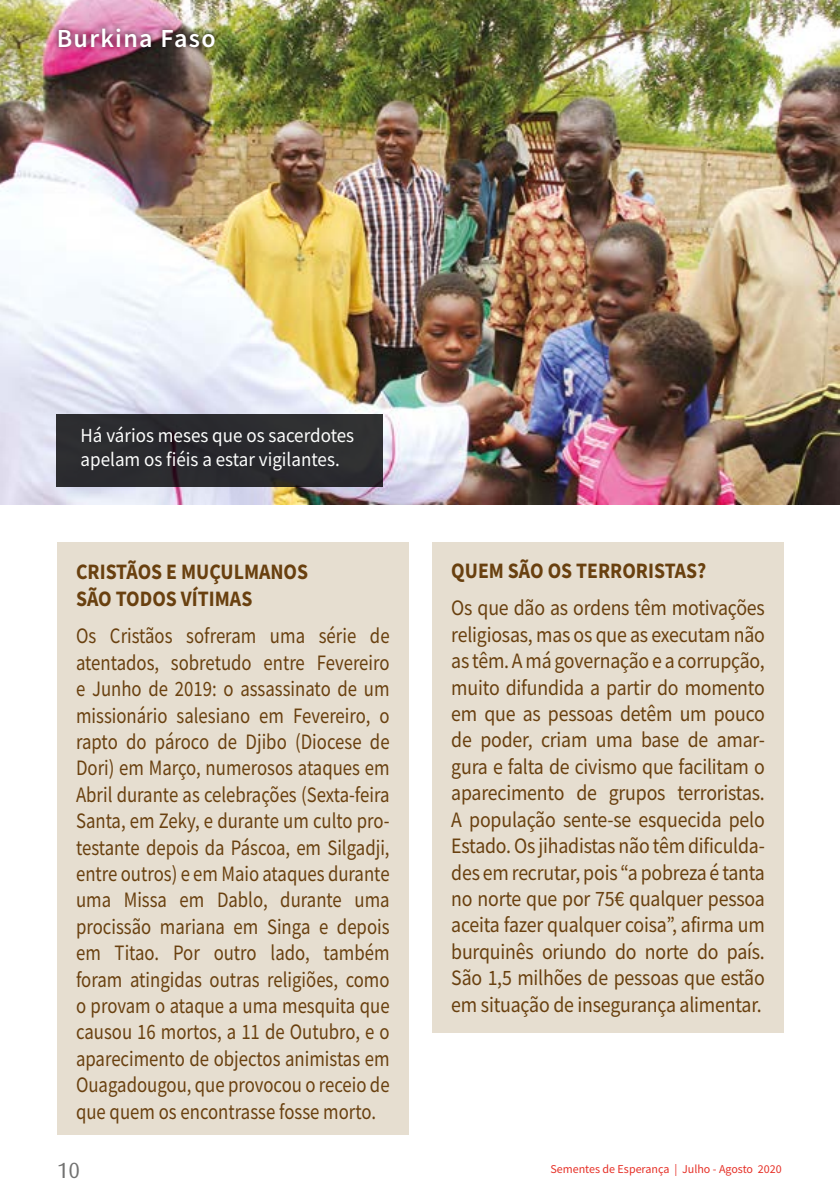
<style>
.page{position:relative;width:840px;height:1191px;background:#fff}
.page>*{position:absolute;margin:0;border:0;box-sizing:border-box;transform-origin:0 0}
.t1{font:600 26px "Source Sans Pro";letter-spacing:.05em;color:#fff}
.t2{font:22px/26.4px "Source Sans Pro";letter-spacing:-.01em;color:#69400f;text-align:justify;scale:.85 1}
.t3{font:22px/26.4px "Source Sans Pro";letter-spacing:-.01em;color:#69400f;text-align:justify;scale:.9 1}
.t4{font:700 22px/26.4px "Source Sans Pro";color:#69400f;scale:.9 1}
.t5{font:22px "Dax";color:#727271}
.t6{font:20px/24px "Source Sans Pro";color:#fdfefd;scale:.95 1}
.t7{font:12px "Source Sans Pro";color:#e63027}
</style>
<div class="page">
<div style="left:57px;top:542px;width:351px;height:593px;background:#e6ded0"></div>
<div style="left:432px;top:542px;width:351px;height:490px;background:#e6ded0"></div>
<img style="left:0;top:0;width:839px;height:505px">
<div style="left:53px;top:22px;width:167px;height:30px;background:#000;opacity:.75"></div>
<div style="left:56px;top:414px;width:326px;height:73px;background:#2b2b2f"></div>
<p class="t1" style="left:57px;top:21px;width:160px">Burkina Faso</p>
<p class="t6" style="left:81px;top:423px;width:289px">Há vários meses que os sacerdotes apelam os fiéis a estar vigilantes.</p>
<p class="t4" style="left:76px;top:558px;width:259px">CRISTÃOS E MUÇULMANOS<br>SÃO TODOS VÍTIMAS</p>
<p class="t2" style="left:76px;top:622px;width:370px">Os Cristãos sofreram uma série de atentados, sobretudo entre Fevereiro e Junho de 2019: o assassinato de um missionário salesiano em Fevereiro, o rapto do pároco de Djibo (Diocese de Dori) em Março, numerosos ataques em Abril durante as celebrações (Sexta-feira Santa, em Zeky, e durante um culto pro&shy;testante depois da Páscoa, em Silgadji, entre outros) e em Maio ataques durante uma Missa em Dablo, durante uma procissão mariana em Singa e depois em Titao. Por outro lado, também foram atingidas outras religiões, como o provam o ataque a uma mesquita que causou 16 mortos, a 11 de Outubro, e o aparecimento de objectos animistas em Ouagadougou, que provocou o receio de que quem os encontrasse fosse morto.</p>
<p class="t4" style="left:451px;top:557px;width:285px">QUEM SÃO OS TERRORISTAS?</p>
<p class="t3" style="left:451px;top:595px;width:350px">Os que dão as ordens têm motivações religiosas, mas os que as executam não as têm. A má governação e a corrupção, muito difundida a partir do momento em que as pessoas detêm um pouco de poder, criam uma base de amar&shy;gura e falta de civismo que facilitam o aparecimento de grupos terroristas.<br>A população sente-se esquecida pelo Estado. Os jihadistas não têm dificulda&shy;des em recrutar, pois “a pobreza é tanta no norte que por 75€ qualquer pessoa aceita fazer qualquer coisa”, afirma um burquinês oriundo do norte do país.<br>São 1,5 milhões de pessoas que estão em situação de insegurança alimentar.</p>
<p class="t5" style="left:57px;top:1157px;width:25px">10</p>
<p class="t7" style="left:550px;top:1161px;width:233px">Sementes de Esperança | Julho - Agosto 2020</p>
</div>
